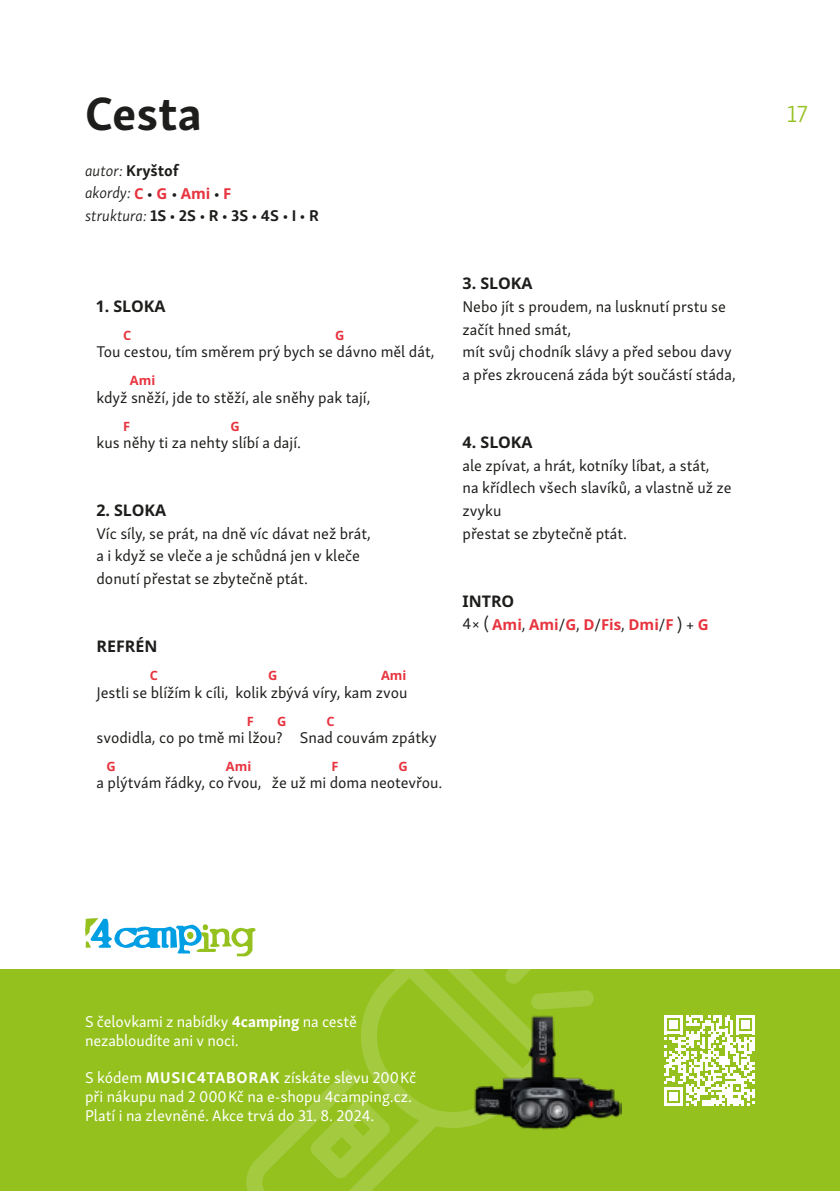
<style>
.page{position:relative;width:840px;height:1191px;background:#fff}
.page>*{position:absolute;margin:0;border:0;box-sizing:border-box;transform-origin:0 0}
.t1{font:700 48px "Skolar Sans Latn";color:#1d1d1b}
.t2{font:300 24px "Skolar Sans Latn";color:#95c11f}
.t3{font:16px/22.6px "Skolar Sans Latn";color:#1d1d1b}
.t4{font:16px/19.2px "Skolar Sans Latn";color:#fff}
.t5{font:700 16px/22.6px "Skolar Sans Latn";color:#1d1d1b}
.t6{font:700 16px "Noto Sans";color:#1d1d1b}
.t7{font:700 15px "Noto Sans";color:#e7343f}
.t8{font:700 12.8px "Noto Sans";color:#e7343f}
.s1{font-weight:300;font-style:italic}
.s2{font-family:"Noto Sans";font-size:15px;color:#e7343f}
.s3{font-family:"Skolar Sans Latn";font-weight:400;font-size:16px;color:#1d1d1b}
.s4{font-weight:700}
</style>
<div class="page">
<div style="left:0;top:969px;width:839px;height:222px;background:#95c11f"></div>
<svg style="left:246px;top:1120px;width:50px;height:71px"></svg>
<svg style="left:296px;top:969px;width:298px;height:222px"></svg>
<svg style="left:85px;top:918px;width:170px;height:38px"></svg>
<img style="left:473px;top:998px;width:148px;height:147px">
<svg style="left:664px;top:1015px;width:90px;height:91px"></svg>
<h1 class="t1" style="left:85px;top:75px;width:118px">Cesta</h1>
<p class="t5" style="left:85px;top:158px;width:235px"><span class="s1">autor:</span> Kryštof<br><span class="s1">akordy:</span> <span class="s2">C</span> • <span class="s2">G</span> • <span class="s2">Ami</span> • <span class="s2">F<br></span><span class="s1">struktura:</span> 1S • 2S • R • 3S • 4S • I • R</p>
<p class="t6" style="left:96px;top:295px;width:70px">1. SLOKA</p>
<p class="t8" style="left:123px;top:326px;width:10px">C</p>
<p class="t8" style="left:335px;top:326px;width:11px">G</p>
<p class="t3" style="left:96px;top:339px;width:339px">Tou cestou, tím směrem prý bych se dávno měl dát,</p>
<p class="t8" style="left:130px;top:371px;width:27px">Ami</p>
<p class="t3" style="left:96px;top:385px;width:275px">když sněží, jde to stěží, ale sněhy pak tají,</p>
<p class="t8" style="left:123px;top:417px;width:9px">F</p>
<p class="t8" style="left:230px;top:417px;width:11px">G</p>
<p class="t3" style="left:96px;top:430px;width:206px">kus něhy ti za nehty slíbí a dají.</p>
<p class="t6" style="left:96px;top:499px;width:71px">2. SLOKA</p>
<p class="t3" style="left:96px;top:521px;width:276px">Víc síly, se prát, na dně víc dávat než brát, a i když se vleče a je schůdná jen v kleče donutí přestat se zbytečně ptát.</p>
<p class="t6" style="left:96px;top:635px;width:62px">REFRÉN</p>
<p class="t8" style="left:150px;top:666px;width:10px">C</p>
<p class="t8" style="left:268px;top:666px;width:11px">G</p>
<p class="t8" style="left:381px;top:666px;width:27px">Ami</p>
<p class="t3" style="left:96px;top:679px;width:312px">Jestli se blížím k cíli, kolik zbývá víry, kam zvou</p>
<p class="t8" style="left:246px;top:712px;width:9px">F</p>
<p class="t8" style="left:277px;top:712px;width:11px">G</p>
<p class="t8" style="left:326px;top:712px;width:10px">C</p>
<p class="t3" style="left:96px;top:725px;width:341px">svodidla, co po tmě mi lžou? Snad couvám zpátky</p>
<p class="t8" style="left:106px;top:757px;width:11px">G</p>
<p class="t8" style="left:226px;top:757px;width:27px">Ami</p>
<p class="t8" style="left:331px;top:757px;width:9px">F</p>
<p class="t8" style="left:398px;top:757px;width:11px">G</p>
<p class="t3" style="left:96px;top:770px;width:347px">a plýtvám řádky, co řvou, že už mi doma neotevřou.</p>
<p class="t6" style="left:462px;top:272px;width:71px">3. SLOKA</p>
<p class="t3" style="left:462px;top:294px;width:274px">Nebo jít s proudem, na lusknutí prstu se začít hned smát,<br>mít svůj chodník slávy a před sebou davy a přes zkroucená záda být součástí stáda,</p>
<p class="t6" style="left:462px;top:431px;width:71px">4. SLOKA</p>
<p class="t3" style="left:462px;top:453px;width:270px">ale zpívat, a hrát, kotníky líbat, a stát,<br>na křídlech všech slavíků, a vlastně už ze zvyku<br>přestat se zbytečně ptát.</p>
<p class="t6" style="left:462px;top:589px;width:53px">INTRO</p>
<p class="t7" style="left:462px;top:613px;width:247px"><span class="s3">4× (</span> Ami<span class="s3">,</span> Ami<span class="s3">/</span>G<span class="s3">,</span> D<span class="s3">/</span>Fis<span class="s3">,</span> Dmi<span class="s3">/</span>F <span class="s3">) +</span> G</p>
<h2 class="t2" style="left:786px;top:96px;width:23px">17</h2>
<p class="t4" style="left:85px;top:1011px;width:273px">S čelovkami z nabídky <span class="s4">4camping</span> na cestě nezabloudíte ani v noci.</p>
<p class="t4" style="left:85px;top:1066px;width:332px">S kódem <span class="s4">MUSIC4TABORAK</span> získáte slevu 200 Kč při nákupu nad 2 000 Kč na e-shopu 4camping.cz.<br>Platí i na zlevněné. Akce trvá do 31. 8. 2024.</p>
</div>
